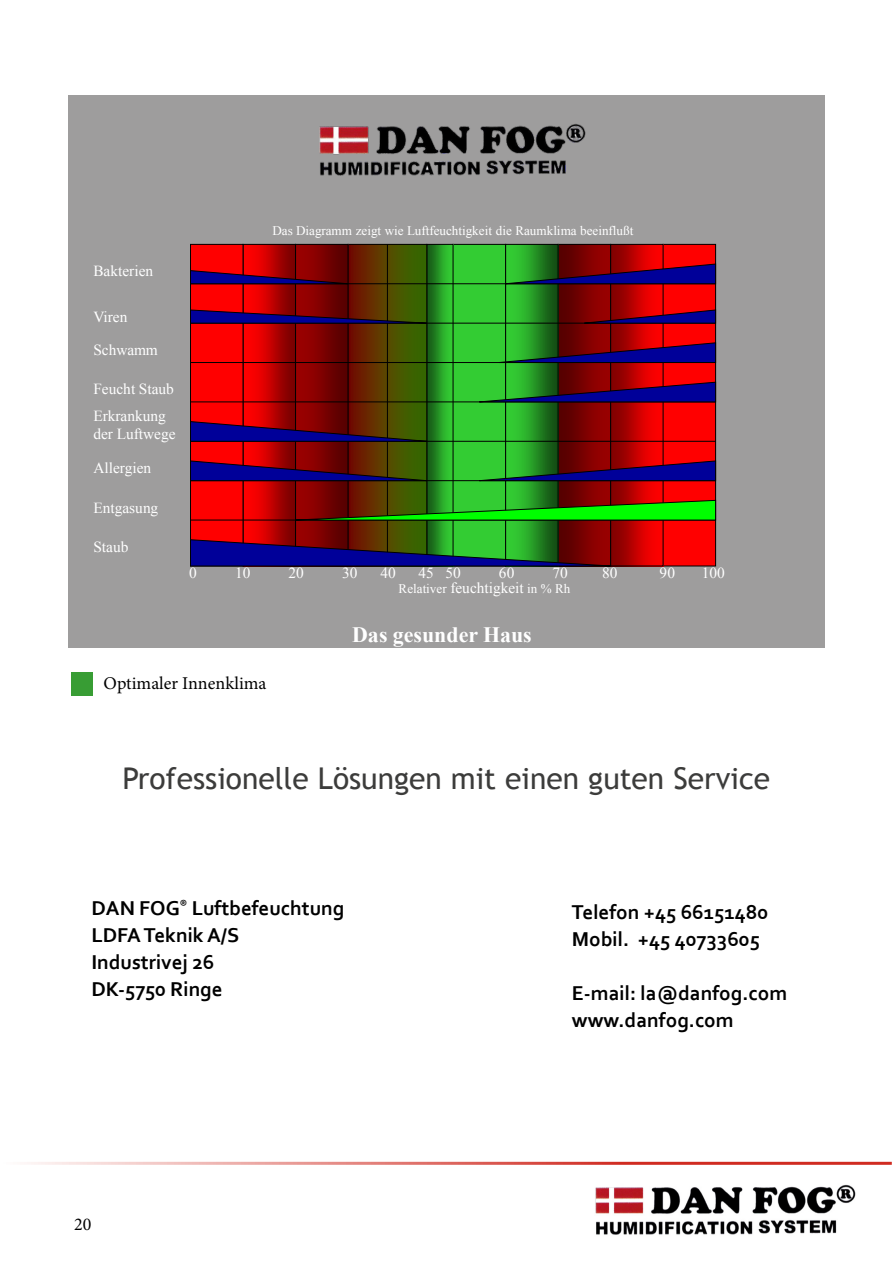
<style>
.page{position:relative;width:893px;height:1263px;background:#fff}
.page>*{position:absolute;margin:0;border:0;box-sizing:border-box;transform-origin:0 0}
.t1{font:30px "Trebuchet MS";color:#3c3c3b}
.t2{font:700 21.9px "Times New Roman";color:#fff}
.t3{font:700 21px/27px "Corbel";color:#000}
.t4{font:18px "Minion Pro";color:#000}
.t5{font:15.45px "Times New Roman";color:#fff}
.t6{font:15.3px/32.8px "Times New Roman";color:#fff}
.t7{font:13.2px "Times New Roman";color:#fff}
.s1{font-size:15.3px}
</style>
<div class="page">
<img style="left:595px;top:1184px;width:261px;height:51px">
<div style="left:68px;top:96px;width:757px;height:552px;background:#9e9d9d"></div>
<div style="left:663px;top:244px;width:53px;height:322px;background:#f00"></div>
<div style="left:663px;top:244px;width:53px;height:322px;border:1px solid #000"></div>
<div style="left:611px;top:244px;width:52px;height:322px;background:linear-gradient(to right,#7b0000,#f00)"></div>
<div style="left:558px;top:244px;width:53px;height:322px;background:linear-gradient(to right,#500000,#a20000)"></div>
<div style="left:558px;top:244px;width:53px;height:322px;border:1px solid #000"></div>
<svg style="left:507px;top:246px;width:49px;height:293px;background:#259725"></svg>
<div style="left:505px;top:244px;width:53px;height:322px;border:1px solid #000"></div>
<div style="left:453px;top:244px;width:53px;height:322px;background:#3c3"></div>
<div style="left:453px;top:244px;width:53px;height:322px;border:1px solid #000"></div>
<svg style="left:428px;top:246px;width:23px;height:293px;background:#269726"></svg>
<div style="left:426px;top:244px;width:27px;height:322px;border:1px solid #000"></div>
<div style="left:348px;top:244px;width:79px;height:322px;background:linear-gradient(to right,#770e00,#327500)"></div>
<div style="left:348px;top:244px;width:79px;height:322px;border:1px solid #000"></div>
<div style="left:296px;top:244px;width:52px;height:322px;background:linear-gradient(to right,#a30000,#500)"></div>
<div style="left:295px;top:244px;width:53px;height:322px;border:1px solid #000"></div>
<div style="left:243px;top:244px;width:53px;height:322px;background:linear-gradient(to right,#f00,#740000)"></div>
<div style="left:243px;top:244px;width:53px;height:322px;border:1px solid #000"></div>
<div style="left:190px;top:244px;width:53px;height:322px;background:#f00"></div>
<div style="left:190px;top:244px;width:53px;height:322px;border:1px solid #000"></div>
<hr style="left:190px;top:283px;width:526px;height:1px;background:#000">
<hr style="left:190px;top:323px;width:526px;height:1px;background:#000">
<hr style="left:190px;top:362px;width:526px;height:1px;background:#000">
<hr style="left:190px;top:401px;width:526px;height:1px;background:#000">
<hr style="left:190px;top:441px;width:526px;height:1px;background:#000">
<hr style="left:190px;top:480px;width:526px;height:1px;background:#000">
<hr style="left:190px;top:520px;width:526px;height:1px;background:#000">
<hr style="left:387px;top:244px;width:1px;height:322px;background:#000">
<svg style="left:190px;top:270px;width:177px;height:15px;background:#4e0231"></svg>
<svg style="left:190px;top:309px;width:265px;height:15px;background:#351d36"></svg>
<svg style="left:190px;top:421px;width:256px;height:21px;background:#34193e"></svg>
<svg style="left:190px;top:460px;width:256px;height:21px;background:#361a3d"></svg>
<svg style="left:190px;top:539px;width:446px;height:28px;background:#2e2747"></svg>
<svg style="left:489px;top:263px;width:227px;height:22px;background:#352b43"></svg>
<svg style="left:568px;top:309px;width:148px;height:15px;background:#570032"></svg>
<svg style="left:500px;top:342px;width:216px;height:20px;background:#33244c"></svg>
<svg style="left:460px;top:381px;width:256px;height:22px"></svg>
<svg style="left:460px;top:460px;width:256px;height:21px"></svg>
<svg style="left:295px;top:499px;width:421px;height:22px;background:#2c8a06"></svg>
<img style="left:319px;top:124px;width:267px;height:52px">
<hr style="left:0;top:1162px;width:892px;height:3px;background:#d02b21">
<div style="left:71px;top:672px;width:21px;height:23px;background:#389d34"></div>
<p class="t6" style="left:93px;top:254px;width:61px">Bakterien</p>
<p class="t6" style="left:93px;top:300px;width:66px">Viren<br>Schwamm</p>
<p class="t6" style="left:93px;top:376px;width:82px;line-height:26.2px">Feucht Staub<br>Erkrankung</p>
<p class="t5" style="left:93px;top:423px;width:84px">der Luftwege</p>
<p class="t6" style="left:93px;top:451px;width:59px">Allergien</p>
<p class="t6" style="left:93px;top:491px;width:66px">Entgasung</p>
<p class="t6" style="left:93px;top:530px;width:37px">Staub</p>
<p class="t7" style="left:272px;top:221px;width:362px">Das Diagramm zeigt wie Luftfeuchtigkeit die Raumklima beeinflußt</p>
<p class="t6" style="left:189px;top:556px;width:9px">0</p>
<p class="t6" style="left:235px;top:556px;width:17px">10</p>
<p class="t6" style="left:289px;top:556px;width:17px">20</p>
<p class="t6" style="left:342px;top:556px;width:17px">30</p>
<p class="t6" style="left:380px;top:556px;width:17px">40</p>
<p class="t6" style="left:419px;top:556px;width:44px">45 50</p>
<p class="t6" style="left:499px;top:556px;width:17px">60</p>
<p class="t6" style="left:552px;top:556px;width:17px">70</p>
<p class="t6" style="left:602px;top:556px;width:17px">80</p>
<p class="t6" style="left:660px;top:556px;width:17px">90</p>
<p class="t6" style="left:702px;top:556px;width:25px">100</p>
<p class="t7" style="left:399px;top:579px;width:173px">Relativer <span class="s1">feuchtigkeit</span> in % Rh</p>
<p class="t2" style="left:352px;top:619px;width:181px">Das gesunder Haus</p>
<p class="t4" style="left:103px;top:671px;width:164px">Optimaler Innenklima</p>
<h1 class="t1" style="left:122px;top:759px;width:649px">Professionelle Lösungen mit einen guten Service</h1>
<p class="t3" style="left:91px;top:894px;width:255px">DAN FOG<sup>®</sup> Luftbefeuchtung<br>LDFA Teknik A/S<br>Industrivej 26<br>DK-5750 Ringe</p>
<p class="t3" style="left:572px;top:898px;width:198px">Telefon +45 66151480<br>Mobil. +45 40733605</p>
<p class="t3" style="left:572px;top:979px;width:217px">E-mail: la@danfog.com www.danfog.com</p>
<p class="t4" style="left:74px;top:1212px;width:19px">20</p>
</div>
